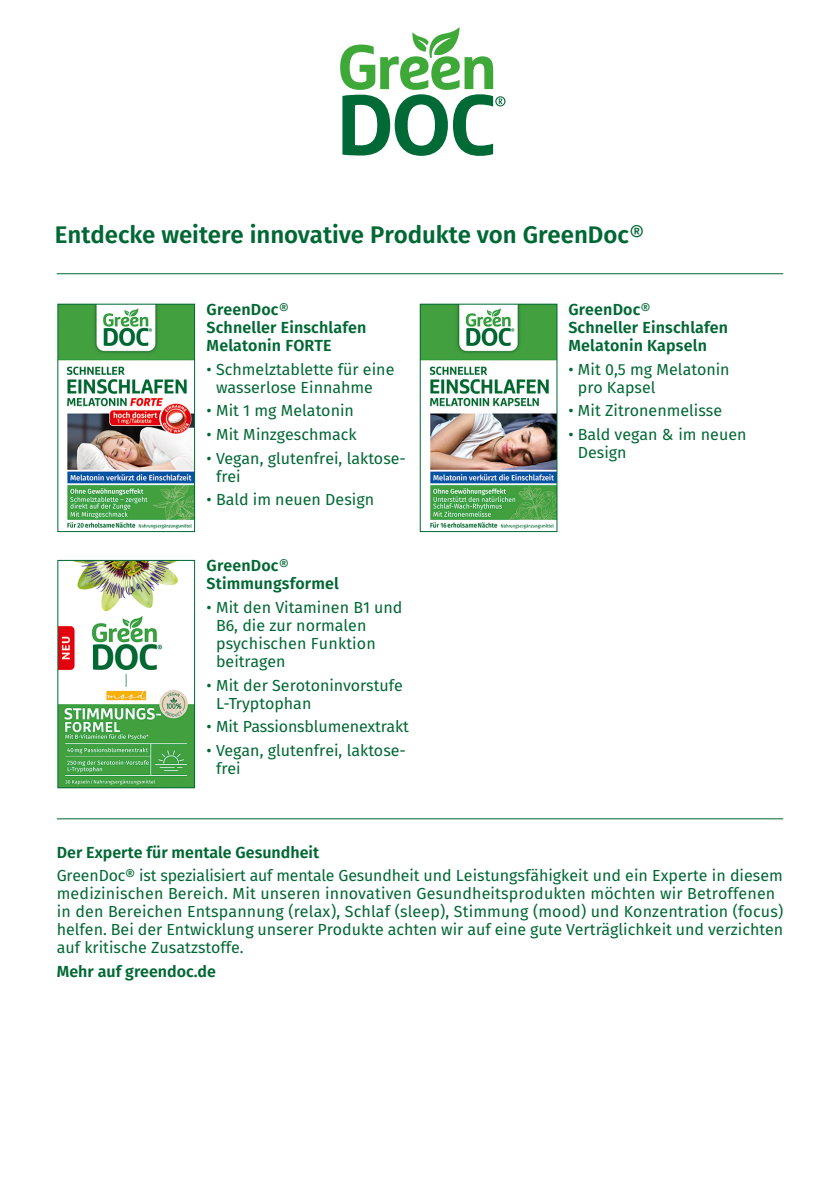
<style>
.page{position:relative;width:840px;height:1191px;background:#fff}
.page>*{position:absolute;margin:0;border:0;box-sizing:border-box;transform-origin:0 0}
.t1{font:600 24px "Fira Sans";color:#006834}
.t2{font:16px/18px "Fira Sans";color:#006834}
.t3{font:600 16px/18px "Fira Sans";letter-spacing:.01em;color:#006834}
.s1{font-weight:400}
</style>
<div class="page">
<svg style="left:340px;top:27px;width:165px;height:129px"></svg>
<hr style="left:57px;top:273px;width:725px;height:1px;background:#006834">
<hr style="left:57px;top:818px;width:725px;height:1px;background:#006834">
<img style="left:57px;top:304px;width:138px;height:228px">
<img style="left:419px;top:304px;width:138px;height:228px">
<img style="left:57px;top:560px;width:138px;height:228px">
<h1 class="t1" style="left:55px;top:215px;width:590px">Entdecke weitere innovative Produkte von GreenDoc<span class="s1">®</span></h1>
<p class="t3" style="left:206px;top:299px;width:161px">GreenDoc<span class="s1">®<br></span>Schneller Einschlafen<br>Melatonin FORTE</p>
<p class="t2" style="left:216px;top:359px;width:180px;text-indent:-9px">• Schmelztablette für eine wasserlose Einnahme</p>
<p class="t2" style="left:206px;top:401px;width:149px">• Mit 1 mg Melatonin</p>
<p class="t2" style="left:206px;top:425px;width:152px">• Mit Minzgeschmack</p>
<p class="t2" style="left:216px;top:448px;width:189px;text-indent:-9px">• Vegan, glutenfrei, laktose&shy;frei</p>
<p class="t2" style="left:206px;top:490px;width:169px">• Bald im neuen Design</p>
<p class="t3" style="left:206px;top:555px;width:134px">GreenDoc<span class="s1">®<br></span>Stimmungsformel</p>
<p class="t2" style="left:216px;top:598px;width:188px;text-indent:-9px">• Mit den Vitaminen B1 und<br>B6, die zur normalen psychischen Funktion beitragen</p>
<p class="t2" style="left:216px;top:675px;width:188px;text-indent:-9px">• Mit der Serotoninvorstufe<br>L-Tryptophan</p>
<p class="t2" style="left:206px;top:717px;width:204px">• Mit Passionsblumenextrakt</p>
<p class="t2" style="left:216px;top:741px;width:189px;text-indent:-9px">• Vegan, glutenfrei, laktose&shy;frei</p>
<p class="t3" style="left:568px;top:299px;width:161px">GreenDoc<span class="s1">®<br></span>Schneller Einschlafen<br>Melatonin Kapseln</p>
<p class="t2" style="left:577px;top:359px;width:153px;text-indent:-9px">• Mit 0,5 mg Melatonin pro Kapsel</p>
<p class="t2" style="left:568px;top:401px;width:155px">• Mit Zitronenmelisse</p>
<p class="t2" style="left:577px;top:425px;width:170px;text-indent:-9px">• Bald vegan &amp; im neuen<br>Design</p>
<p class="t3" style="left:57px;top:842px;width:264px">Der Experte für mentale Gesundheit</p>
<p class="t2" style="left:57px;top:866px;width:727px">GreenDoc® ist spezialisiert auf mentale Gesundheit und Leistungsfähigkeit und ein Experte in diesem medizinischen Bereich. Mit unseren innovativen Gesundheitsprodukten möchten wir Betroffenen in den Bereichen Entspannung (relax), Schlaf (sleep), Stimmung (mood) und Konzentration (focus) helfen. Bei der Entwicklung unserer Produkte achten wir auf eine gute Verträglichkeit und verzichten auf kritische Zusatzstoffe.</p>
<p class="t3" style="left:57px;top:961px;width:160px">Mehr auf greendoc.de</p>
</div>
